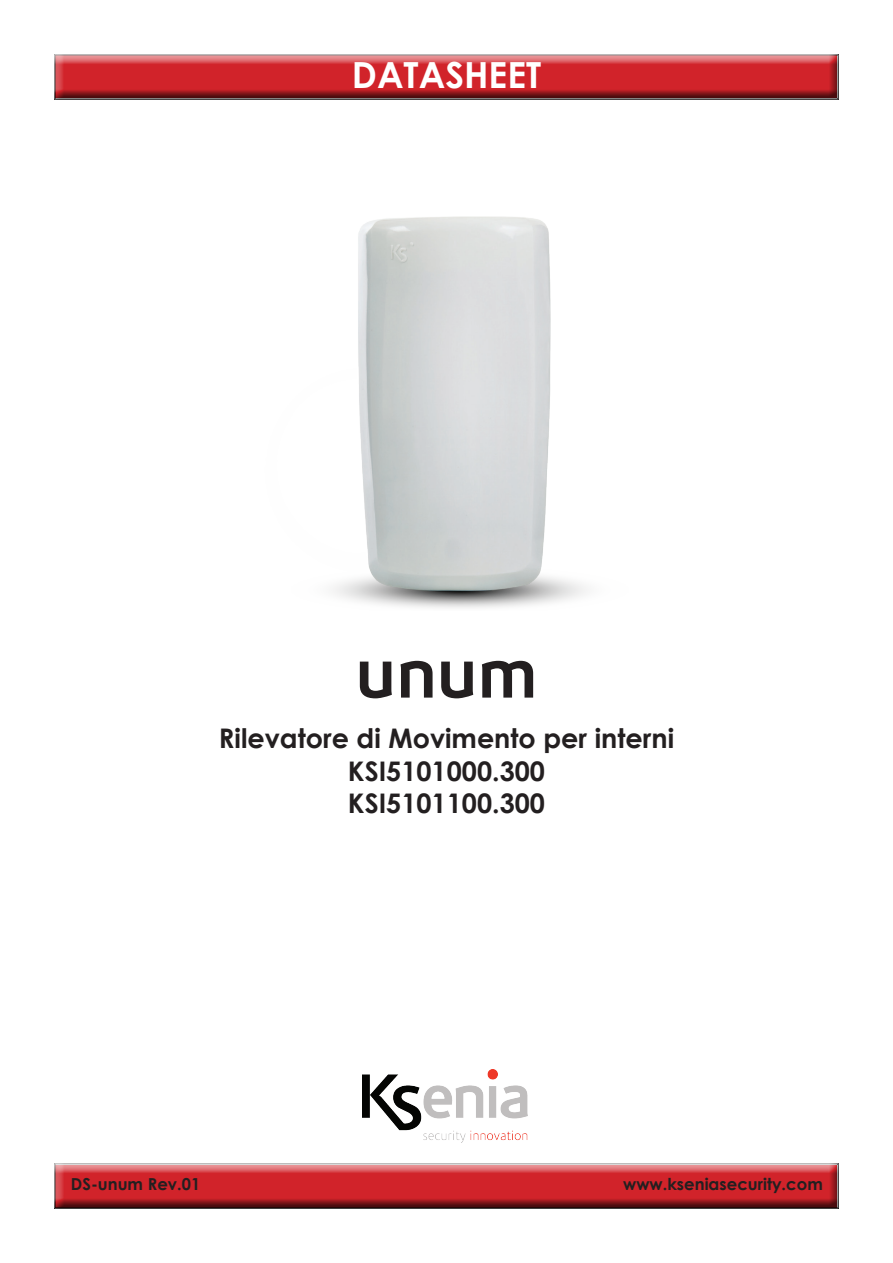
<style>
.page{position:relative;width:893px;height:1263px;background:#fff}
.page>*{position:absolute;margin:0;border:0;box-sizing:border-box;transform-origin:0 0}
.t1{font:700 72px "Corisande";color:#231f20}
.t2{font:700 36px "Century Gothic";color:#fff}
.t3{font:700 27px/32.4px "Century Gothic";color:#231f20;text-align:center}
.t4{font:700 16.5px "Century Gothic";color:#231f20}
</style>
<div class="page">
<img style="left:333px;top:216px;width:254px;height:392px">
<img style="left:362px;top:1069px;width:166px;height:73px">
<div style="left:53px;top:54px;width:786px;height:48px;background:#231f20;opacity:.75"></div>
<div style="left:53px;top:1163px;width:787px;height:48px;background:#231f20;opacity:.75"></div>
<h2 class="t2" style="left:352px;top:48px;width:191px">DATASHEET</h2>
<h1 class="t1" style="left:355px;top:631px;width:183px">unum</h1>
<p class="t3" style="left:219px;top:721px;width:457px">Rilevatore di Movimento per interni<br>KSI5101000.300<br>KSI5101100.300</p>
<p class="t4" style="left:71px;top:1172px;width:131px">DS-unum Rev.01</p>
<p class="t4" style="left:623px;top:1172px;width:201px">www.kseniasecurity.com</p>
</div>
